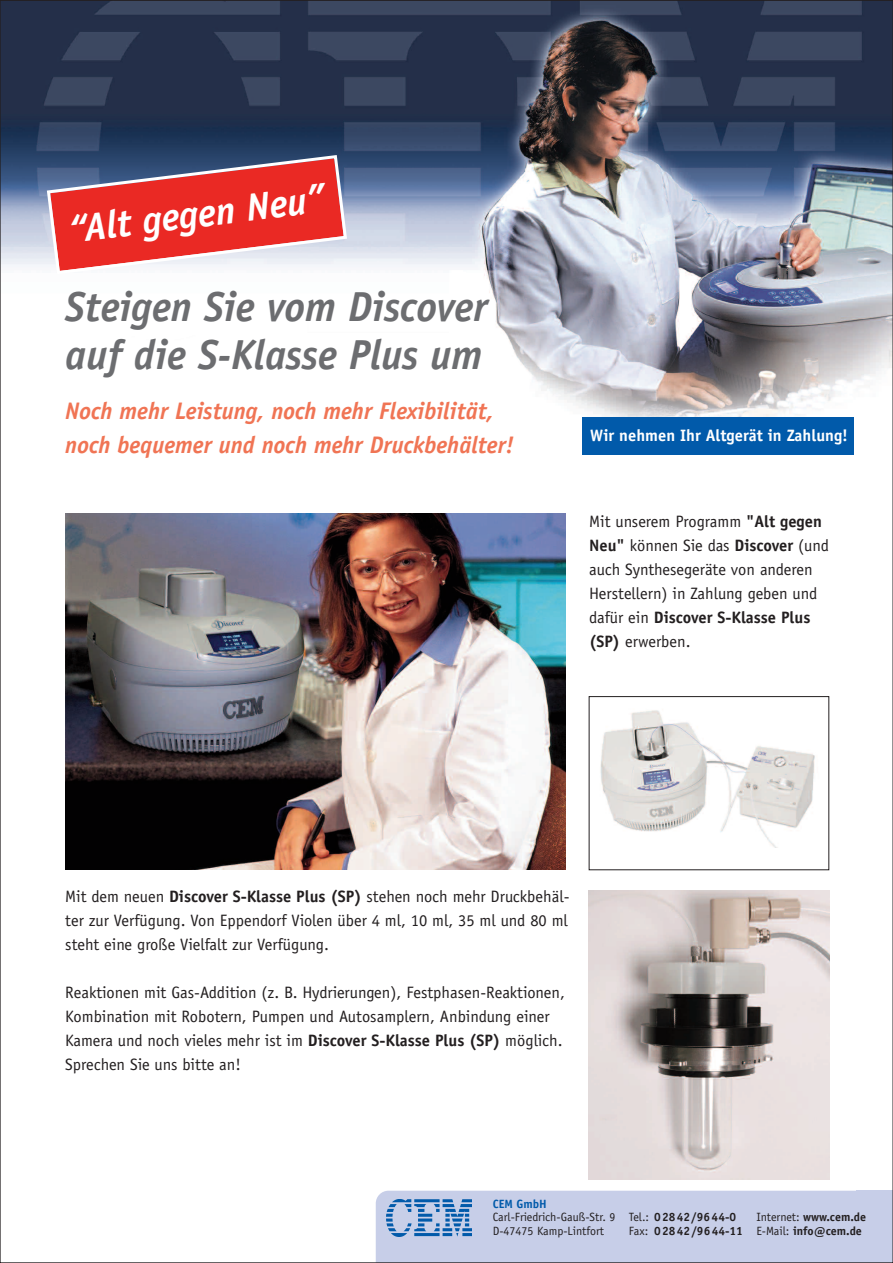
<style>
.page{position:relative;width:893px;height:1263px;background:#fff}
.page>*{position:absolute;margin:0;border:0;box-sizing:border-box;transform-origin:0 0}
.t1{font:italic 700 42px/48px "Officina Sans";color:#6c6d70}
.t2{font:italic 700 39px "Officina Sans";color:#fff}
.t3{font:italic 700 24px/34.5px "Officina Sans";color:#f07454}
.t4{font:16.5px/24px "Officina Sans";color:#231f20}
.t5{font:700 16.5px "Officina Sans";color:#fff}
.t6{font:12px/13.5px "Officina Sans";color:#231f20}
.t7{font:700 12px "Officina Sans";color:#231f20}
.s1{font-weight:700}
.s2{font-weight:700;color:#015aaa}
.s3{font-weight:400}
</style>
<div class="page">
<img style="left:2px;top:2px;width:889px;height:453px">
<div style="left:376px;top:1191px;width:480px;height:70px;background:#c7cee8"></div>
<div style="left:856px;top:1191px;width:37px;height:72px;background:#c7cee8"></div>
<div style="left:376px;top:1220px;width:42px;height:43px;background:#c7cee8"></div>
<div style="left:386px;top:1197px;width:85px;height:43px;background:linear-gradient(to right,#c7cee8,#c7cee8)"></div>
<img style="left:386px;top:1199px;width:85px;height:37px">
<svg style="left:45px;top:153px;width:304px;height:123px;background:#cc5e63"></svg>
<img style="left:65px;top:514px;width:501px;height:356px">
<img style="left:600px;top:710px;width:215px;height:137px">
<img style="left:589px;top:890px;width:240px;height:289px">
<div style="left:583px;top:417px;width:271px;height:38px;background:#015aaa"></div>
<h2 class="t2" style="left:67px;top:215px;width:259px;rotate:-7deg">“Alt gegen Neu”</h2>
<h1 class="t1" style="left:65px;top:286px;width:424px">Steigen Sie vom Discover auf die S-Klasse Plus um</h1>
<h3 class="t3" style="left:65px;top:395px;width:450px">Noch mehr Leistung, noch mehr Flexibilität, noch bequemer und noch mehr Druckbehälter!</h3>
<p class="t5" style="left:590px;top:429px;width:259px">Wir nehmen Ihr Altgerät in Zahlung!</p>
<p class="t4" style="left:589px;top:511px;width:241px">Mit unserem Programm <span class="s1">"Alt gegen<br>Neu"</span> können Sie das <span class="s1">Discover</span> (und auch Synthesegeräte von anderen<br>Herstellern) in Zahlung geben und dafür ein <span class="s1">Discover S-Klasse Plus (SP)</span> erwerben.</p>
<p class="t4" style="left:65px;top:886px;width:506px;text-align:justify">Mit dem neuen <span class="s1">Discover S-Klasse Plus (SP)</span> stehen noch mehr Druckbehäl&shy;ter zur Verfügung. Von Eppendorf Violen über 4 ml, 10 ml, 35 ml und 80 ml steht eine große Vielfalt zur Verfügung.</p>
<p class="t4" style="left:65px;top:982px;width:501px">Reaktionen mit Gas-Addition (z. B. Hydrierungen), Festphasen-Reaktionen, Kombination mit Robotern, Pumpen und Autosamplern, Anbindung einer Kamera und noch vieles mehr ist im <span class="s1">Discover S-Klasse Plus (SP)</span> möglich.<br>Sprechen Sie uns bitte an!</p>
<p class="t6" style="left:493px;top:1198px;width:245px"><span class="s2">CEM GmbH<br></span>Carl-Friedrich-Gauß-Str. 9 Tel.: <span class="s1">02842/9644-0</span></p>
<p class="t7" style="left:756px;top:1213px;width:111px"><span class="s3">Internet:</span> www.cem.de</p>
<p class="t6" style="left:493px;top:1225px;width:113px">D-47475 Kamp-Lintfort</p>
<p class="t7" style="left:629px;top:1226px;width:235px"><span class="s3">Fax:</span> 02842/9644-11 <span class="s3">E-Mail:</span> info@cem.de</p>
</div>
